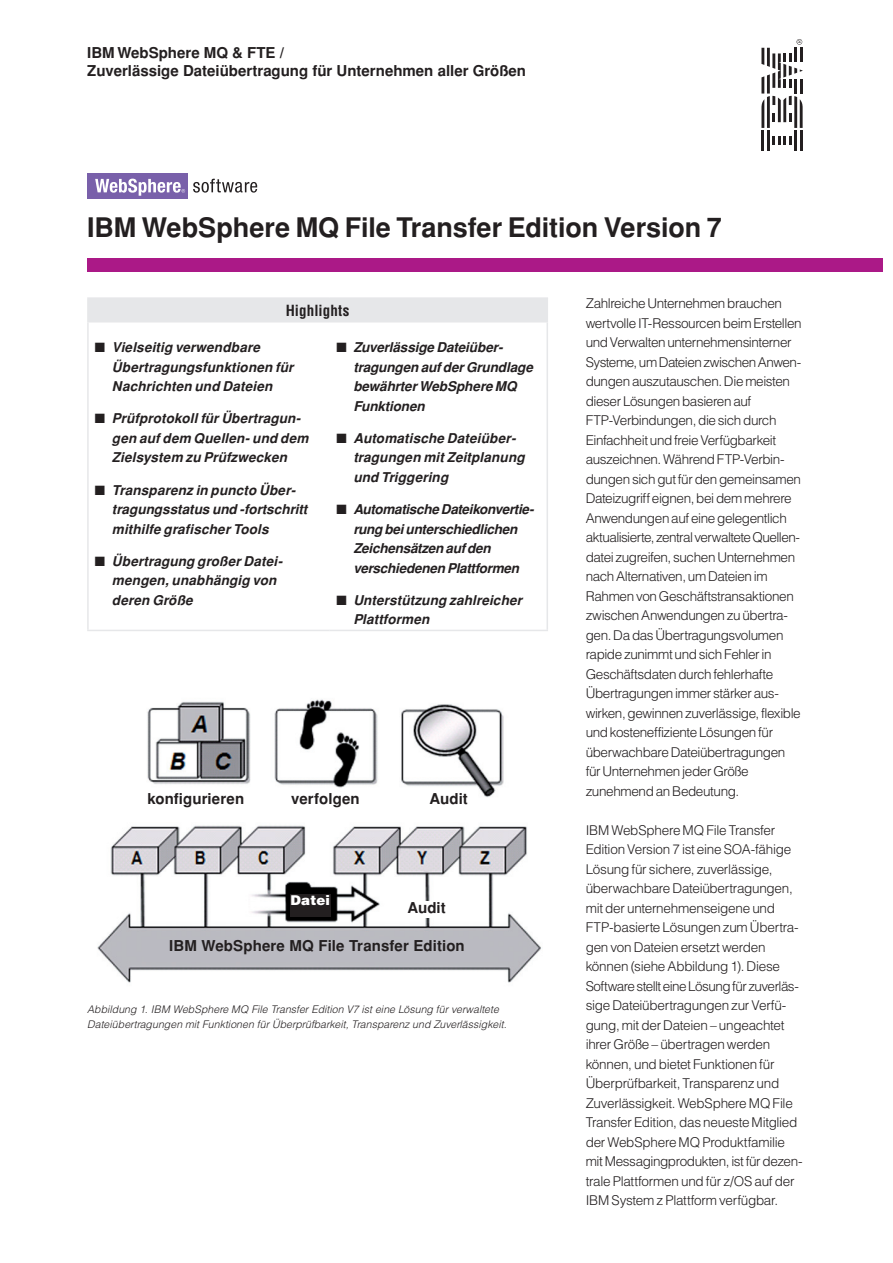
<style>
.page{position:relative;width:893px;height:1263px;background:#fff}
.page>*{position:absolute;margin:0;border:0;box-sizing:border-box;transform-origin:0 0}
.TFHeadline{font:700 27px "IBM Helvetica 2004";letter-spacing:-.005em;color:#231f20}
.TFImage{font:700 15px/18px "IBM Helvetica 2004";color:#231f20}
.TFHighlightheading{font:700 15px "IBM Helvetica Cond 2004";letter-spacing:.005em;color:#231f20}
.TFHelveticatext{font:300 13.5px/19.5px "Helvetica";letter-spacing:-.025em;color:#231f20}
.TFHighlightstext{font:italic 700 13.5px/19.5px "IBM Helvetica 2004";letter-spacing:.005em;color:#231f20}
.TFHighlightstext-2{font:italic 700 13.5px/19.5px "IBM Helvetica 2004";letter-spacing:-.02em;color:#231f20}
.TFHelveticatext-2{font:900 13.5px "IBM Helvetica 2004";letter-spacing:.01em;color:#fff}
.TFCaption{font:italic 300 10.5px/15px "IBM Helvetica 2004";letter-spacing:.005em;color:#231f20}
</style>
<div class="page">
<div style="left:88px;top:173px;width:100px;height:26px;background:#7960aa"></div>
<svg style="left:193px;top:179px;width:64px;height:14px"></svg>
<svg style="left:95px;top:179px;width:90px;height:17px"></svg>
<img style="left:97px;top:699px;width:444px;height:284px">
<hr style="left:761px;top:131px;width:3px;height:20px;background:#231f20">
<hr style="left:767px;top:131px;width:3px;height:20px;background:#231f20">
<svg style="left:772px;top:136px;width:20px;height:9px"></svg>
<hr style="left:794px;top:131px;width:3px;height:20px;background:#231f20">
<hr style="left:800px;top:131px;width:3px;height:20px;background:#231f20">
<svg style="left:761px;top:39px;width:42px;height:89px"></svg>
<div style="left:88px;top:298px;width:459px;height:24px;background:#e6e7e9"></div>
<hr style="left:87px;top:297px;width:242px;height:2px;background:#e6e7e9">
<hr style="left:87px;top:299px;width:2px;height:22px;background:#e6e7e9">
<hr style="left:329px;top:297px;width:219px;height:2px;background:#e6e7e9">
<svg style="left:547px;top:299px;width:1px;height:22px"></svg>
<hr style="left:87px;top:321px;width:242px;height:1px;background:#e6e7e9">
<hr style="left:87px;top:322px;width:2px;height:308px;background:#e6e7e9">
<hr style="left:329px;top:321px;width:219px;height:1px;background:#e6e7e9">
<hr style="left:547px;top:322px;width:1px;height:308px;background:#e6e7e9">
<hr style="left:87px;top:630px;width:242px;height:1px;background:#e6e7e9">
<hr style="left:329px;top:630px;width:219px;height:1px;background:#e6e7e9">
<div style="left:407px;top:901px;width:49px;height:17px;background:#fff"></div>
<div style="left:290px;top:894px;width:41px;height:22px;background:#231f20"></div>
<div style="left:144px;top:939px;width:346px;height:23px;background:#babac1"></div>
<div style="left:87px;top:258px;width:795px;height:14px;background:#ab1987"></div>
<p class="TFImage" style="left:87px;top:44px;width:440px">IBM WebSphere MQ &amp; FTE /<br>Zuverlässige Dateiübertragung für Unternehmen aller Größen</p>
<p class="TFHeadline" style="left:87px;top:212px;width:636px">IBM WebSphere MQ File Transfer Edition Version 7</p>
<p class="TFHighlightheading" style="left:286px;top:301px;width:65px">Highlights</p>
<p class="TFHighlightstext" style="left:112px;top:338px;width:183px;text-indent:-17px">■ Vielseitig verwendbare<br>Übertragungsfunktionen für<br>Nachrichten und Dateien</p>
<p class="TFHighlightstext" style="left:112px;top:409px;width:198px;text-indent:-17px">■ Prüfprotokoll für Übertragun&shy;gen auf dem Quellen- und dem<br>Zielsystem zu Prüfzwecken</p>
<p class="TFHighlightstext" style="left:112px;top:480px;width:197px;text-indent:-17px">■ Transparenz in puncto Über&shy;tragungsstatus und -fortschritt mithilfe grafischer Tools</p>
<p class="TFHighlightstext" style="left:112px;top:552px;width:172px;text-indent:-17px">■ Übertragung großer Datei&shy;mengen, unabhängig von deren Größe</p>
<p class="TFHighlightstext" style="left:353px;top:338px;width:181px;text-indent:-17px">■ Zuverlässige Dateiüber&shy;tragungen auf der Grundlage bewährter WebSphere MQ<br>Funktionen</p>
<p class="TFHighlightstext" style="left:353px;top:429px;width:173px;text-indent:-17px">■ Automatische Dateiüber&shy;tragungen mit Zeitplanung und Triggering</p>
<p class="TFHighlightstext-2" style="left:353px;top:500px;width:182px;text-indent:-17px">■ Automatische Dateikonvertie&shy;rung bei unterschiedlichen<br>Zeichensätzen auf den verschiedenen Plattformen</p>
<p class="TFHighlightstext" style="left:353px;top:591px;width:170px;text-indent:-17px">■ Unterstützung zahlreicher<br>Plattformen</p>
<p class="TFImage" style="left:147px;top:790px;width:98px">konfigurieren</p>
<p class="TFImage" style="left:291px;top:790px;width:70px">verfolgen</p>
<p class="TFImage" style="left:429px;top:790px;width:40px">Audit</p>
<p class="TFHelveticatext-2" style="left:290px;top:891px;width:41px">Datei</p>
<p class="TFImage" style="left:169px;top:937px;width:297px">IBM WebSphere MQ File Transfer Edition</p>
<p class="TFImage" style="left:407px;top:899px;width:40px">Audit</p>
<p class="TFCaption" style="left:87px;top:1002px;width:421px">Abbildung 1. IBM WebSphere MQ File Transfer Edition V7 ist eine Lösung für verwaltete<br>Dateiübertragungen mit Funktionen für Überprüfbarkeit, Transparenz und Zuverlässigkeit.</p>
<p class="TFHelveticatext" style="left:586px;top:293px;width:218px">Zahlreiche Unternehmen brauchen wertvolle IT-Ressourcen beim Erstellen und Verwalten unternehmensinterner Systeme, um Dateien zwischen Anwen&shy;dungen auszutauschen. Die meisten dieser Lösungen basieren auf FTP-Verbindungen, die sich durch Einfachheit und freie Verfügbarkeit auszeichnen. Während FTP-Verbin&shy;dungen sich gut für den gemeinsamen Dateizugriff eignen, bei dem mehrere Anwendungen auf eine gelegentlich aktualisierte, zentral verwaltete Quellen&shy;datei zugreifen, suchen Unternehmen nach Alternativen, um Dateien im Rahmen von Geschäftstransaktionen zwischen Anwendungen zu übertra&shy;gen. Da das Übertragungsvolumen rapide zunimmt und sich Fehler in Geschäftsdaten durch fehlerhafte Übertragungen immer stärker aus&shy;wirken, gewinnen zuverlässige, flexible und kosteneffiziente Lösungen für überwachbare Dateiübertragungen für Unternehmen jeder Größe zunehmend an Bedeutung.</p>
<p class="TFHelveticatext" style="left:586px;top:820px;width:218px">IBM WebSphere MQ File Transfer Edition Version 7 ist eine SOA-fähige Lösung für sichere, zuverlässige, überwachbare Dateiübertragungen, mit der unternehmenseigene und FTP-basierte Lösungen zum Übertra&shy;gen von Dateien ersetzt werden können (siehe Abbildung 1). Diese Software stellt eine Lösung für zuverläs&shy;sige Dateiübertragungen zur Verfü&shy;gung, mit der Dateien – ungeachtet ihrer Größe – übertragen werden können, und bietet Funktionen für Überprüfbarkeit, Transparenz und Zuverlässigkeit. WebSphere MQ File Transfer Edition, das neueste Mitglied der WebSphere MQ Produktfamilie mit Messagingprodukten, ist für dezen&shy;trale Plattformen und für z/OS auf der IBM System z Plattform verfügbar.</p>
</div>
